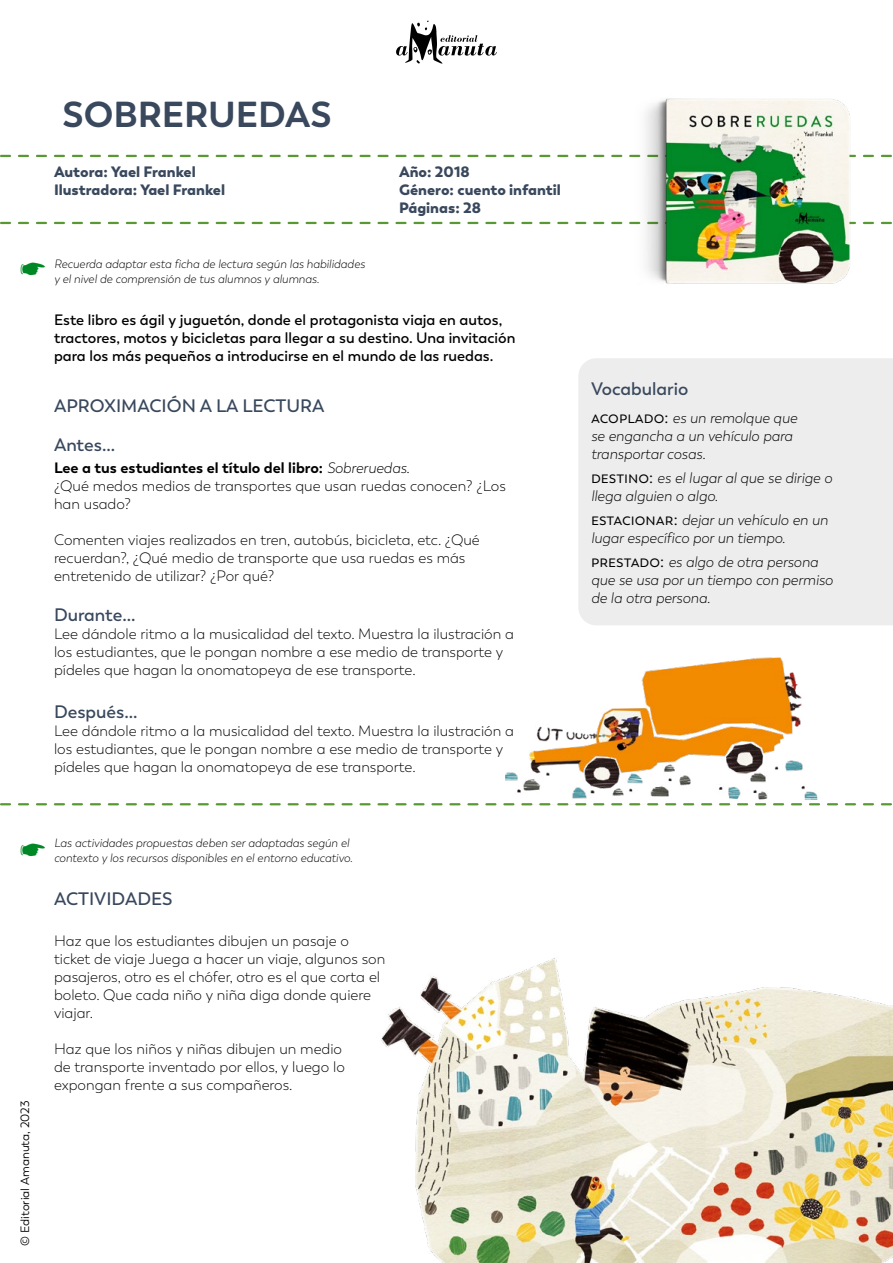
<style>
.page{position:relative;width:893px;height:1263px;background:#fff}
.page>*{position:absolute;margin:0;border:0;box-sizing:border-box;transform-origin:0 0}
.t1{font:700 36px "Boston";color:#39485d}
.t2{font:600 18px/38.5px "Boston";color:#39485d}
.t3{font:300 15px/18px "Boston";color:#000}
.t4{font:italic 300 15px/18px "Boston";color:#000}
.t5{font:600 15px/18px "Boston";color:#000}
.t6{font:900 15px/18px "Boston";color:#39485d}
.t7{font:italic 300 12px "Boston";color:#000}
.t8{font:12px "Boston";color:#000}
.s1{font-weight:700}
.s2{font-style:italic}
.s3{font-weight:400;font-style:normal;font-size:16.5px}
</style>
<div class="page">
<div style="left:578px;top:358px;width:315px;height:267px;background:#ededed"></div>
<svg style="left:396px;top:21px;width:101px;height:43px"></svg>
<svg style="left:0;top:155px;width:892px;height:2px"></svg>
<svg style="left:0;top:222px;width:892px;height:2px"></svg>
<img style="left:632px;top:98px;width:256px;height:186px">
<svg style="left:0;top:803px;width:892px;height:2px"></svg>
<img style="left:381px;top:958px;width:512px;height:305px">
<img style="left:500px;top:657px;width:323px;height:147px">
<h1 class="t1" style="left:62px;top:93px;width:271px">SOBRERUEDAS</h1>
<p class="t6" style="left:54px;top:163px;width:173px">Autora: Yael Frankel<br>Ilustradora: Yael Frankel</p>
<p class="t6" style="left:399px;top:163px;width:163px">Año: 2018<br>Género: cuento infantil<br>Páginas: 28</p>
<p class="t7" style="left:54px;top:257px;width:312px">Recuerda adaptar esta ficha de lectura según las habilidades</p>
<p class="t7" style="left:54px;top:272px;width:267px">y el nivel de comprensión de tus alumnos y alumnas.</p>
<p class="t5" style="left:54px;top:311px;width:463px">Este libro es ágil y juguetón, donde el protagonista viaja en autos, tractores, motos y bicicletas para llegar a su destino. Una invitación para los más pequeños a introducirse en el mundo de las ruedas.</p>
<p class="t2" style="left:54px;top:387px;width:272px">APROXIMACIÓN A LA LECTURA<br>Antes...</p>
<p class="t3" style="left:54px;top:459px;width:453px"><span class="s1">Lee a tus estudiantes el título del libro:</span> <span class="s2">Sobreruedas</span>.<br>¿Qué medos medios de transportes que usan ruedas conocen? ¿Los han usado?</p>
<p class="t3" style="left:54px;top:531px;width:427px">Comenten viajes realizados en tren, autobús, bicicleta, etc. ¿Qué recuerdan?, ¿Qué medio de transporte que usa ruedas es más entretenido de utilizar? ¿Por qué?</p>
<p class="t2" style="left:54px;top:596px;width:83px">Durante...</p>
<p class="t3" style="left:54px;top:625px;width:462px">Lee dándole ritmo a la musicalidad del texto. Muestra la ilustración a los estudiantes, que le pongan nombre a ese medio de transporte y pídeles que hagan la onomatopeya de ese transporte.</p>
<p class="t2" style="left:54px;top:693px;width:85px">Después...</p>
<p class="t3" style="left:54px;top:722px;width:462px">Lee dándole ritmo a la musicalidad del texto. Muestra la ilustración a los estudiantes, que le pongan nombre a ese medio de transporte y pídeles que hagan la onomatopeya de ese transporte.</p>
<p class="t8" style="left:18px;top:1246px;width:147px;rotate:-90deg">© Editorial Amanuta, 2023</p>
<p class="t7" style="left:54px;top:836px;width:297px">Las actividades propuestas deben ser adaptadas según el</p>
<p class="t7" style="left:54px;top:851px;width:300px">contexto y los recursos disponibles en el entorno educativo.</p>
<p class="t2" style="left:54px;top:880px;width:120px">ACTIVIDADES</p>
<p class="t3" style="left:54px;top:932px;width:333px">Haz que los estudiantes dibujen un pasaje o ticket de viaje Juega a hacer un viaje, algunos son pasajeros, otro es el chófer, otro es el que corta el boleto. Que cada niño y niña diga donde quiere viajar.</p>
<p class="t3" style="left:54px;top:1040px;width:292px">Haz que los niños y niñas dibujen un medio de transporte inventado por ellos, y luego lo expongan frente a sus compañeros.</p>
<p class="t2" style="left:591px;top:369px;width:99px">Vocabulario</p>
<p class="t4" style="left:591px;top:409px;width:208px"><span class="s3">acoplado:</span> es un remolque que se engancha a un vehículo para transportar cosas.</p>
<p class="t4" style="left:591px;top:469px;width:243px"><span class="s3">destino:</span> es el lugar al que se dirige o llega alguien o algo.</p>
<p class="t4" style="left:591px;top:511px;width:238px"><span class="s3">estacionar:</span> dejar un vehículo en un lugar específico por un tiempo.</p>
<p class="t4" style="left:591px;top:553px;width:243px"><span class="s3">prestado:</span> es algo de otra persona que se usa por un tiempo con permiso de la otra persona.</p>
</div>
